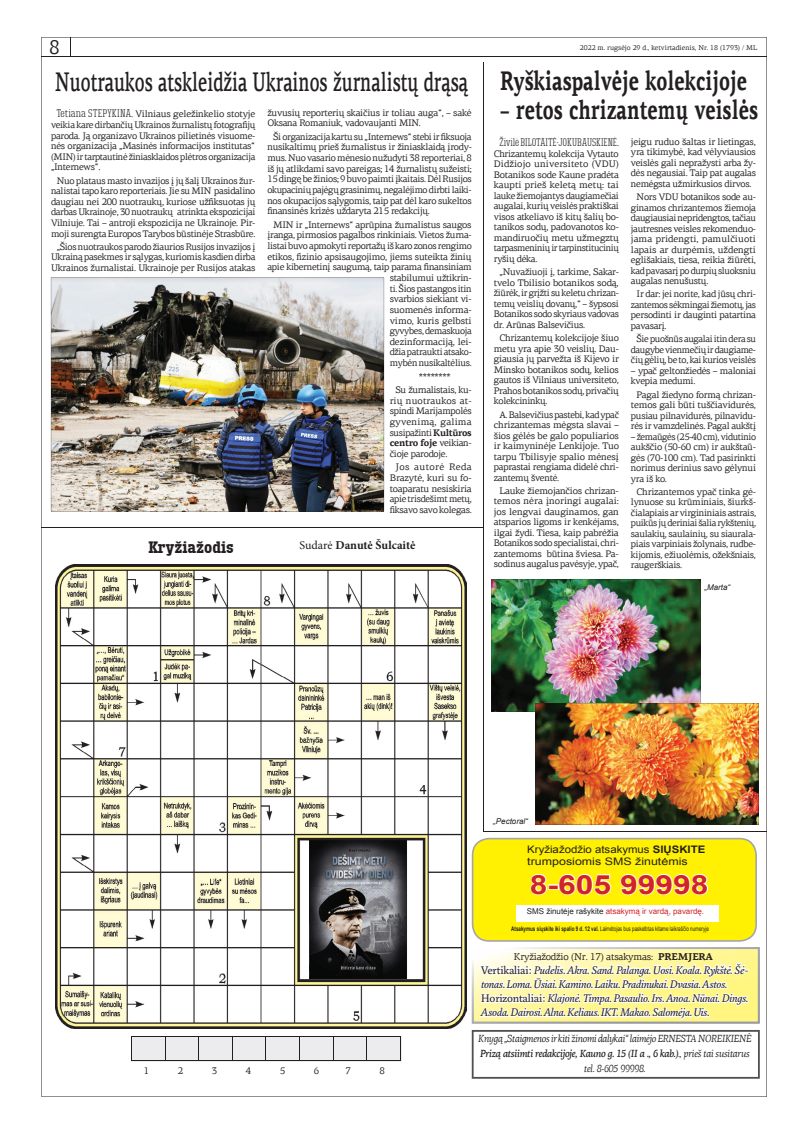
<style>
.page{position:relative;width:808px;height:1134px;background:#fff}
.page>*{position:absolute;margin:0;border:0;box-sizing:border-box;transform-origin:0 0}
.t1{font:700 27px "PF Agora Serif Pro";color:#231f20;scale:.7 1}
.t2{font:500 27px "PF Agora Serif Pro";color:#231f20;scale:.65 1}
.t3{font:700 26.5px "Arial";color:#d1232a;scale:1.2 1}
.t4{font:20px "PF Agora Serif Pro";color:#231f20;scale:.94 1}
.t5{font:700 16.6px "Defender 12";color:#231f20;scale:1.1 1}
.t6{font:700 12.1px "Minion Pro";letter-spacing:-.005em;color:#231f20}
.t7{font:italic 12px/14.3px "Marat Pro";letter-spacing:-.01em;color:#231f20}
.t8{font:11px "Defender 11";letter-spacing:-.005em;color:#231f20}
.t9{font:italic 10.4px/14.9px "PF Agora Serif Pro";letter-spacing:-.04em;color:#231f20;text-align:center;scale:.9 1}
.t10{font:10.4px/12px "Arial";color:#231f20;scale:1.1 1}
.t11{font:9.9px "PF Agora Serif Pro";letter-spacing:-.02em;color:#231f20}
.t12{font:9.6px "PF Agora Serif Pro";color:#231f20}
.t13{font:9.5px/10.5px "PF Agora Serif Pro";letter-spacing:-.03em;color:#231f20;text-align:justify}
.t14{font:8px "Arial";color:#d1232a}
.t15{font:italic 8px "Arial";color:#231f20}
.t16{font:7px "PF Agora Serif Pro";color:#231f20}
.t17{font:6.4px "Arial";color:#231f20;scale:.71 1}
.s1{font-family:"Defender 11";font-size:11px}
.s2{font-weight:700}
.s3{font-weight:400}
.s4{font-family:"PF Agora Serif Pro";font-size:9.5px}
.s5{font-style:normal}
.s6{color:#231f20}
.s7{font-weight:500}
</style>
<div class="page">
<img style="left:41px;top:37px;width:726px;height:1060px">
<hr style="left:41px;top:56px;width:726px;height:1px;background:#231f20">
<svg style="left:70px;top:37px;width:1px;height:18px"></svg>
<h3 class="t4" style="left:49px;top:35px;width:13px">8</h3>
<p class="t16" style="left:580px;top:43px;width:179px">2022 m. rugsėjo 29 d., ketvirtadienis, Nr. 18 (1793) / ML</p>
<h1 class="t2" style="left:55px;top:65px;width:637px">Nuotraukos atskleidžia Ukrainos žurnalistų drąsą</h1>
<p class="t13" style="left:51px;top:109px;width:206px;text-indent:6px"><span class="s1">Tetiana STePYKINA</span>. Vilniaus geležinkelio stotyje veikia kare dirbančių Ukrainos žurnalistų fotografijų paroda. Ją organizavo Ukrainos pilietinės visuome&shy;nės organizacija „Masinės informacijos institutas“ (MIN) ir tarptautinė žiniasklaidos plėtros organizacija „Internews“.</p>
<p class="t13" style="left:51px;top:175px;width:206px;text-align:center">Nuo plataus masto invazijos į jų šalį Ukrainos žur&shy;nalistai tapo karo reporteriais. Jie su MIN pasidalino daugiau nei 200 nuotraukų, kuriose užfiksuotas jų darbas Ukrainoje, 30 nuotraukų atrinkta ekspozicijai Vilniuje. Tai – antroji ekspozicija ne Ukrainoje. Pir&shy;moji surengta Europos Tarybos būstinėje Strasbūre.</p>
<p class="t13" style="left:51px;top:241px;width:206px;text-align:center">„Šios nuotraukos parodo žiaurios Rusijos invazijos į<br>Ukrainą pasekmes ir sąlygas, kuriomis kasdien dirba<br>Ukrainos žurnalistai. Ukrainoje per Rusijos atakas</p>
<h3 class="t5" style="left:148px;top:538px;width:79px">Kryžiažodis</h3>
<p class="t13" style="left:267px;top:107px;width:206px">žuvusių reporterių skaičius ir toliau auga“, – sakė<br>Oksana Romaniuk, vadovaujanti MIN.</p>
<p class="t13" style="left:267px;top:131px;width:206px;text-indent:6px">Ši organizacija kartu su „Internews“ stebi ir fiksuoja nusikaltimų prieš žurnalistus ir žiniasklaidą įrody&shy;mus. Nuo vasario mėnesio nužudyti 38 reporteriai, 8 iš jų atlikdami savo pareigas; 14 žurnalistų sužeisti; 15 dingę be žinios; 9 buvo paimti įkaitais. Dėl Rusijos okupacinių pajėgų grasinimų, negalėjimo dirbti laiki&shy;nos okupacijos sąlygomis, taip pat dėl karo sukeltos finansinės krizės uždaryta 215 redakcijų.</p>
<p class="t13" style="left:267px;top:219px;width:206px;text-align:right">MIN ir „Internews“ aprūpina žurnalistus saugos įranga, pirmosios pagalbos rinkiniais. Vietos žurna&shy;listai buvo apmokyti reportažų iš karo zonos rengimo etikos, fizinio apsisaugojimo, jiems suteikta žinių apie kibernetinį saugumą, taip parama finansiniam stabilumui užtikrin-<br>ti. Šios pastangos itin<br>svarbios siekiant vi-<br>suomenės informa-<br>vimo, kuris gelbsti<br>gyvybes, demaskuoja<br>dezinformaciją, lei-<br>džia patraukti atsako-<br>mybėn nusikaltėlius.</p>
<p class="t13" style="left:395px;top:370px;width:78px;line-height:13.5px;text-align:center">********<br>Su žurnalistais, ku-</p>
<p class="t13" style="left:390px;top:395px;width:84px">rių nuotraukos at&shy;spindi Marijampolės gyvenimą, galima susipažinti <span class="s2">Kultūros centro foje</span> veikian&shy;čioje parodoje.</p>
<p class="t13" style="left:390px;top:462px;width:84px;text-align:center">Jos autorė Reda<br>Brazytė, kuri su fo&shy;toaparatu nesiskiria apie trisdešimt metų, fiksavo savo kolegas.</p>
<p class="t6" style="left:300px;top:537px;width:117px"><span class="s3">Sudarė</span> Danutė Šulcaitė</p>
<h1 class="t1" style="left:500px;top:64px;width:354px">Ryškiaspalvėje kolekcijoje</h1>
<h1 class="t1" style="left:500px;top:93px;width:370px">– retos chrizantemų veislės</h1>
<p class="t8" style="left:499px;top:137px;width:121px">Živilė BILOTAITĖ-JOKUBAUSKIeNĖ<span class="s4">.</span></p>
<p class="t13" style="left:494px;top:149px;width:127px">Chrizantemų kolekcija Vytauto Didžiojo universiteto (VDU)<br>Botanikos sode Kaune pradėta kaupti prieš keletą metų: tai lauke žiemojantys daugiamečiai augalai, kurių veislės praktiškai visos atkeliavo iš kitų šalių bo&shy;tanikos sodų, padovanotos ko&shy;mandiruočių metu užmegztų tarpasmeninių ir tarpinstitucinių ryšių dėka.</p>
<p class="t13" style="left:494px;top:267px;width:127px;text-indent:6px">„Nuvažiuoji į, tarkime, Sakar&shy;tvelo Tbilisio botanikos sodą, žiūrėk, ir grįžti su keletu chrizan&shy;temų veislių dovanų,“ – šypsosi Botanikos sodo skyriaus vadovas dr. Arūnas Balsevičius.</p>
<p class="t13" style="left:494px;top:333px;width:127px;text-indent:6px">Chrizantemų kolekcijoje šiuo metu yra apie 30 veislių. Dau&shy;giausia jų parvežta iš Kijevo ir Minsko botanikos sodų, kelios gautos iš Vilniaus universiteto, Prahos botanikos sodų, privačių kolekcininkų.</p>
<p class="t13" style="left:494px;top:409px;width:127px;text-indent:6px">A. Balsevičius pastebi, kad ypač chrizantemas mėgsta slavai – šios gėlės be galo populiarios ir kaimyninėje Lenkijoje. Tuo tarpu Tbilisyje spalio mėnesį paprastai rengiama didelė chri&shy;zantemų šventė.</p>
<p class="t13" style="left:494px;top:485px;width:127px;text-align:center">Lauke žiemojančios chrizan&shy;temos nėra įnoringi augalai: jos lengvai dauginamos, gan atsparios ligoms ir kenkėjams, ilgai žydi. Tiesa, kaip pabrėžia<br>Botanikos sodo specialistai, chri&shy;zantemoms būtina šviesa. Pa&shy;sodinus augalus pavėsyje, ypač,</p>
<p class="t13" style="left:631px;top:136px;width:127px">jeigu ruduo šaltas ir lietingas, yra tikimybė, kad vėlyviausios veislės gali nepražysti arba žy&shy;dės negausiai. Taip pat augalas nemėgsta užmirkusios dirvos.</p>
<p class="t13" style="left:631px;top:192px;width:127px;text-indent:6px">Nors VDU botanikos sode au&shy;ginamos chrizantemos žiemoja daugiausiai nepridengtos, tačiau jautresnes veisles rekomenduo&shy;jama pridengti, pamulčiuoti lapais ar durpėmis, uždengti eglišakiais, tiesa, reikia žiūrėti, kad pavasarį po durpių sluoksniu augalas nenušustų.</p>
<p class="t13" style="left:631px;top:289px;width:127px;text-indent:6px">Ir dar: jei norite, kad jūsų chri&shy;zantemos sėkmingai žiemotų, jas persodinti ir dauginti patartina pavasarį.</p>
<p class="t13" style="left:631px;top:334px;width:127px;text-align:center">Šie puošnūs augalai itin dera su daugybe vienmečių ir daugiame&shy;čių gėlių, be to, kai kurios veislės</p>
<p class="t13" style="left:631px;top:365px;width:127px">– ypač geltonžiedės – maloniai kvepia medumi.</p>
<p class="t13" style="left:631px;top:389px;width:127px;text-align:center">Pagal žiedyno formą chrizan&shy;temos gali būti tuščiavidurės, pusiau pilnavidurės, pilnavidu&shy;rės ir vamzdelinės. Pagal aukštį</p>
<p class="t13" style="left:631px;top:431px;width:127px">– žemaūgės (25-40 cm), vidutinio aukščio (50-60 cm) ir aukštaū&shy;gės (70-100 cm). Tad pasirinkti norimus derinius savo gėlynui yra iš ko.</p>
<p class="t13" style="left:631px;top:486px;width:127px;text-indent:6px">Chrizantemos ypač tinka gė&shy;lynuose su krūminiais, šiurkš&shy;čialapiais ar virgininiais astrais, puikūs jų deriniai šalia rykštenių, saulakių, saulainių, su siaurala&shy;piais varpiniais žolynais, rudbe&shy;kijomis, ežiuolėmis, ožekšniais, raugerškiais.</p>
<p class="t15" style="left:704px;top:582px;width:27px">„Marta“</p>
<p class="t15" style="left:493px;top:816px;width:36px">„Pectoral“</p>
<p class="t10" style="left:527px;top:844px;width:163px">Kryžiažodžio atsakymus <span class="s2">SIŲSKITE </span>trumposiomis SMS žinutėmis</p>
<h2 class="t3" style="left:530px;top:867px;width:150px">8-605 99998</h2>
<p class="t17" style="left:511px;top:925px;width:280px"><span class="s2">Atsakymus siųskite iki spalio 9 d. 12 val.</span> Laimėtojas bus paskelbtas kitame laikraščio numeryje</p>
<p class="t7" style="left:481px;top:963px;width:269px"><span class="s5">Vertikaliai:</span> Pudelis. Akra. Sand. Palanga. Uosi. Koala. Rykštė. Šė&shy;tonas. Loma. Ūsiai. Kamino. Laiku. Pradinukai. Dvasia. Astos.<br><span class="s5">Horizontaliai:</span> Klajonė. Timpa. Pasaulio. Irs. Anoa. Nūnai. Dings.<br>Asoda. Dairosi. Alna. Keliaus. IKT. Makao. Salomėja. Uis.</p>
<p class="t14" style="left:527px;top:906px;width:179px"><span class="s6">SMS žinutėje rašykite</span> atsakymą ir vardą, pavardę.</p>
<p class="t11" style="left:514px;top:951px;width:200px">Kryžiažodžio (Nr. 17) atsakymas: <span class="s2">PREMJERA</span></p>
<p class="t12" style="left:144px;top:1065px;width:7px">1</p>
<p class="t12" style="left:178px;top:1065px;width:7px">2</p>
<p class="t12" style="left:212px;top:1065px;width:7px">3</p>
<p class="t12" style="left:246px;top:1065px;width:7px">4</p>
<p class="t12" style="left:280px;top:1065px;width:7px">5</p>
<p class="t12" style="left:314px;top:1065px;width:7px">6</p>
<p class="t12" style="left:345px;top:1065px;width:7px">7</p>
<p class="t12" style="left:379px;top:1065px;width:7px">8</p>
<p class="t9" style="left:478px;top:1031px;width:305px">Knygą „Staigmenos ir kiti žinomi dalykai“ laimėjo ERNESTA NOREIKIENĖ<br><span class="s7">Prizą atsiimti redakcijoje, Kauno g. 15 (II a ., 6 kab.)</span>., prieš tai susitarus tel. 8-605 99998.</p>
</div>
